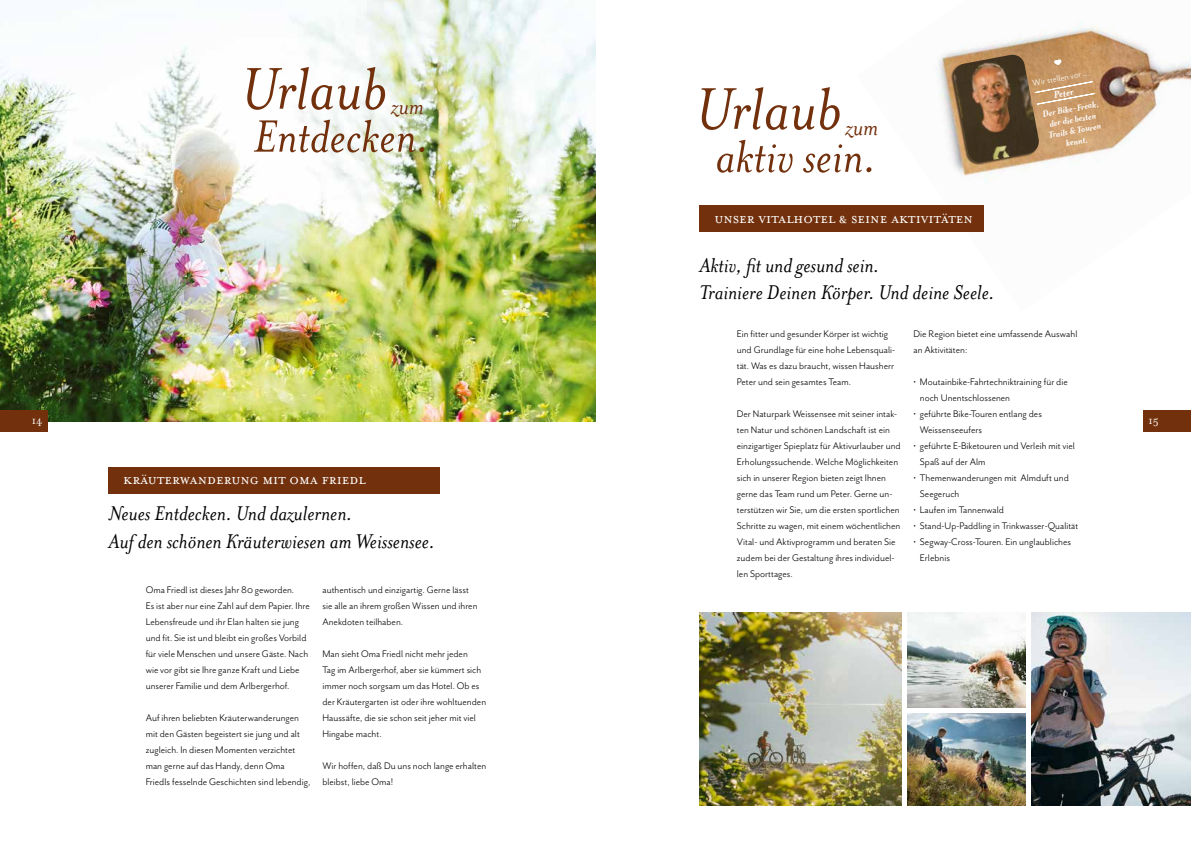
<style>
.page{position:relative;width:1191px;height:842px;background:#fff}
.page>*{position:absolute;margin:0;border:0;box-sizing:border-box;transform-origin:0 0}
.t1{font:italic 67.6px "Mrs Eaves OT";color:#72300c}
.t2{font:italic 52px "Mrs Eaves OT";color:#72300c}
.t3{font:italic 26px "Mrs Eaves OT";color:#72300c}
.t4{font:italic 22.8px/27.4px "Mrs Eaves OT";color:#000}
.t5{font:16px "Mrs Eaves All Small Caps OT";color:#fff}
.t6{font:12px "Mrs Eaves OT";color:#fff}
.t7{font:11px/16px "Mr Eaves San OT";color:#000}
.t8{font:italic 700 11px "Mrs Eaves OT";color:#fff}
.t9{font:italic 700 10px/11px "Mrs Eaves OT";color:#fff;text-align:center}
.t10{font:10px "Mr Eaves San OT";color:#fff}
</style>
<div class="page">
<img style="left:856px;top:21px;width:335px;height:185px">
<svg style="left:1040px;top:81px;width:55px;height:24px"></svg>
<svg style="left:1054px;top:59px;width:7px;height:6px"></svg>
<div style="left:951px;top:55px;width:87px;height:110px;background:#000;opacity:.75"></div>
<img style="left:952px;top:55px;width:88px;height:108px">
<img style="left:0;top:0;width:596px;height:421px">
<div style="left:108px;top:467px;width:331px;height:26px;background:#72300c"></div>
<div style="left:699px;top:206px;width:285px;height:26px;background:#72300c"></div>
<img style="left:699px;top:612px;width:202px;height:194px">
<img style="left:907px;top:612px;width:118px;height:95px">
<img style="left:907px;top:713px;width:118px;height:93px">
<img style="left:1031px;top:612px;width:160px;height:194px">
<div style="left:1142px;top:410px;width:49px;height:22px;background:#72300c"></div>
<div style="left:0;top:410px;width:48px;height:22px;background:#72300c"></div>
<h1 class="t1" style="left:240px;top:52px;width:148px">Urlaub</h1>
<h3 class="t3" style="left:391px;top:93px;width:34px">zum</h3>
<h2 class="t2" style="left:253px;top:108px;width:177px">Entdecken.</h2>
<h1 class="t1" style="left:694px;top:72px;width:148px">Urlaub</h1>
<h3 class="t3" style="left:845px;top:113px;width:34px">zum</h3>
<h2 class="t2" style="left:715px;top:128px;width:162px">aktiv sein.</h2>
<h3 class="t5" style="left:714px;top:209px;width:260px">unser vitalhotel &amp; seine aktivitäten</h3>
<h3 class="t4" style="left:699px;top:252px;width:297px">Aktiv, fit und gesund sein.<br>Trainiere Deinen Körper. Und deine Seele.</h3>
<p class="t10" style="left:1031px;top:78px;width:59px;rotate:-11deg">Wir stellen vor ...</p>
<p class="t8" style="left:1052px;top:89px;width:21px;rotate:-11deg">Peter</p>
<p class="t9" style="left:1041px;top:109px;width:58px;rotate:-11deg">Der Bike-Freak, der die besten<br>Trails &amp; Touren kennt.</p>
<p class="t7" style="left:737px;top:326px;width:160px">Ein fitter und gesunder Körper ist wichtig und Grundlage für eine hohe Lebensquali&shy;tät. Was es dazu braucht, wissen Hausherr Peter und sein gesamtes Team.</p>
<p class="t7" style="left:737px;top:406px;width:165px">Der Naturpark Weissensee mit seiner intak&shy;ten Natur und schönen Landschaft ist ein einzigartiger Spieplatz für Aktivurlauber und Erholungssuchende. Welche Möglichkeiten sich in unserer Region bieten zeigt Ihnen gerne das Team rund um Peter. Gerne un&shy;terstützen wir Sie, um die ersten sportlichen Schritte zu wagen, mit einem wöchentlichen Vital- und Aktivprogramm und beraten Sie zudem bei der Gestaltung ihres individuel&shy;len Sporttages.</p>
<p class="t7" style="left:913px;top:326px;width:165px">Die Region bietet eine umfassende Auswahl an Aktivitäten:</p>
<p class="t7" style="left:920px;top:374px;width:149px;text-indent:-6px">• Moutainbike-Fahrtechniktraining für die noch Unentschlossenen</p>
<p class="t7" style="left:920px;top:406px;width:123px;text-indent:-6px">• geführte Bike-Touren entlang des<br>Weissenseeufers</p>
<p class="t7" style="left:920px;top:438px;width:157px;text-indent:-6px">• geführte E-Biketouren und Verleih mit viel<br>Spaß auf der Alm</p>
<p class="t7" style="left:920px;top:470px;width:150px;text-indent:-6px">• Themenwanderungen mit Almduft und<br>Seegeruch</p>
<p class="t7" style="left:913px;top:502px;width:92px">• Laufen im Tannenwald</p>
<p class="t7" style="left:913px;top:518px;width:166px">• Stand-Up-Paddling in Trinkwasser-Qualität</p>
<p class="t7" style="left:920px;top:534px;width:153px;text-indent:-6px">• Segway-Cross-Touren. Ein unglaubliches<br>Erlebnis</p>
<p class="t6" style="left:32px;top:413px;width:12px">14</p>
<p class="t6" style="left:1148px;top:413px;width:12px">15</p>
<h3 class="t5" style="left:123px;top:471px;width:244px">Kräuterwanderung mit oma friedl</h3>
<h3 class="t4" style="left:108px;top:500px;width:328px">Neues Entdecken. Und dazulernen.<br>Auf den schönen Kräuterwiesen am Weissensee.</h3>
<p class="t7" style="left:146px;top:582px;width:166px">Oma Friedl ist dieses Jahr 80 geworden.<br>Es ist aber nur eine Zahl auf dem Papier. Ihre Lebensfreude und ihr Elan halten sie jung und fit. Sie ist und bleibt ein großes Vorbild für viele Menschen und unsere Gäste. Nach wie vor gibt sie Ihre ganze Kraft und Liebe unserer Familie und dem Arlbergerhof.</p>
<p class="t7" style="left:146px;top:710px;width:166px">Auf ihren beliebten Kräuterwanderungen mit den Gästen begeistert sie jung und alt zugleich. In diesen Momenten verzichtet man gerne auf das Handy, denn Oma Friedls fesselnde Geschichten sind lebendig,</p>
<p class="t7" style="left:322px;top:582px;width:157px">authentisch und einzigartig. Gerne lässt sie alle an ihrem großen Wissen und ihren<br>Anekdoten teilhaben.</p>
<p class="t7" style="left:322px;top:646px;width:165px">Man sieht Oma Friedl nicht mehr jeden<br>Tag im Arlbergerhof, aber sie kümmert sich immer noch sorgsam um das Hotel. Ob es der Kräutergarten ist oder ihre wohltuenden Haussäfte, die sie schon seit jeher mit viel Hingabe macht.</p>
<p class="t7" style="left:322px;top:758px;width:165px">Wir hoffen, daß Du uns noch lange erhalten bleibst, liebe Oma!</p>
</div>
